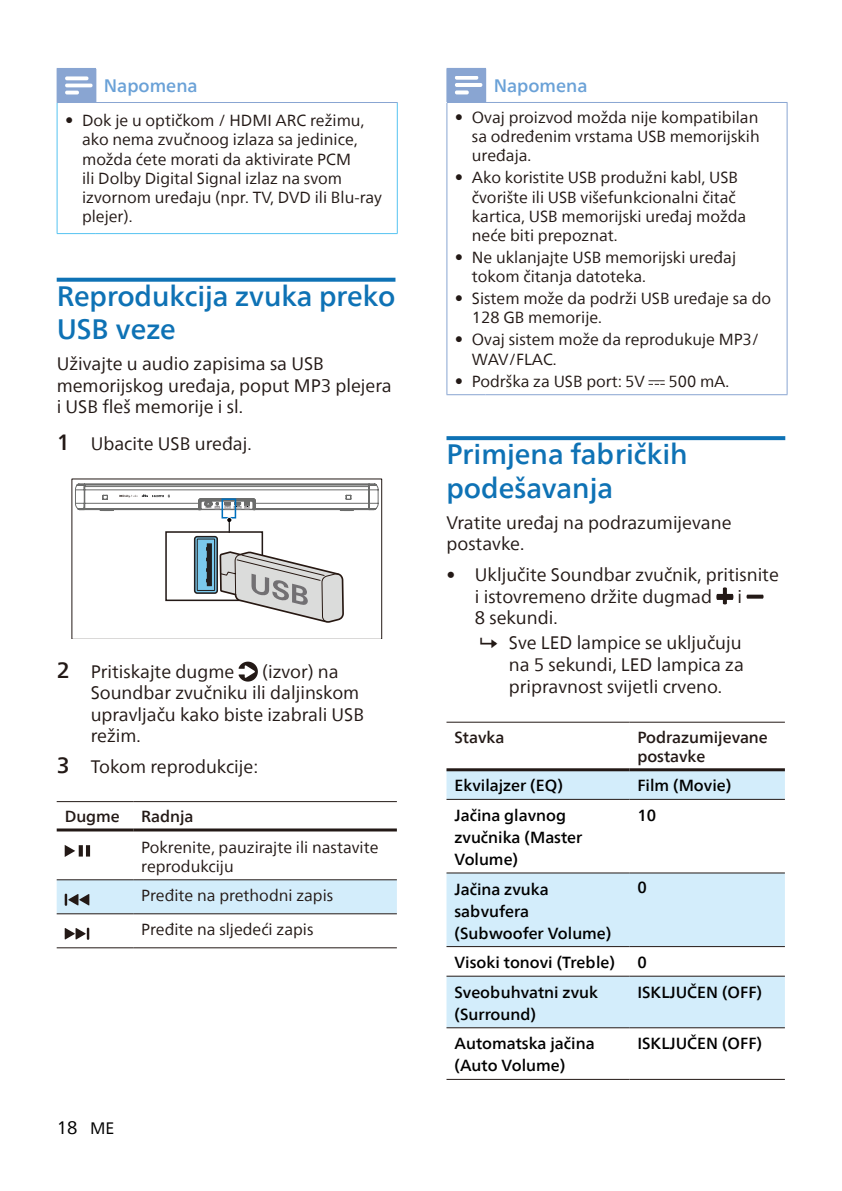
<style>
.page{position:relative;width:842px;height:1191px;background:#fff}
.page>*{position:absolute;margin:0;border:0;box-sizing:border-box;transform-origin:0 0}
.heading2{font:500 28px/33.6px "Neue Frutiger World";color:#0e72b5}
.Body_Text_9{font:18px/21.6px "Neue Frutiger World";color:#231916}
.notes-caption-paragr{font:500 18px "Neue Frutiger World";color:#6aa1d7}
.t1{font:18px "Neue Frutiger World";color:#000}
.Table_text_8{font:16px/19.2px "Neue Frutiger World";color:#231916}
.faq-answer-paragraph{font:500 16px/22px "Neue Frutiger World";color:#000}
.Table_text-_Medium_8{font:500 16px/19.2px "Neue Frutiger World";color:#231916}
.s1{font-size:17px}
.s2{font-weight:500;font-size:22px}
.s3{font-size:16.4px}
.s4{font-weight:500}
</style>
<div class="page">
<svg style="left:57px;top:278px;width:338px;height:4px"></svg>
<div style="left:57px;top:68px;width:39px;height:34px;background:#89a5d2"></div>
<hr style="left:397px;top:103px;width:1px;height:130px;background:#55c3f1">
<hr style="left:57px;top:103px;width:1px;height:130px;background:#55c3f1">
<hr style="left:57px;top:233px;width:39px;height:1px;background:#55c3f1">
<hr style="left:96px;top:233px;width:302px;height:1px;background:#55c3f1">
<hr style="left:57px;top:102px;width:39px;height:1px;background:#89a5d2">
<hr style="left:96px;top:69px;width:1px;height:33px;background:#89a5d2">
<hr style="left:96px;top:102px;width:302px;height:1px;background:#89a5d2">
<svg style="left:65px;top:76px;width:28px;height:18px"></svg>
<svg style="left:75px;top:478px;width:304px;height:161px"></svg>
<svg style="left:239px;top:661px;width:19px;height:20px"></svg>
<hr style="left:57px;top:801px;width:76px;height:1px;background:#231916">
<hr style="left:133px;top:801px;width:264px;height:1px;background:#231916">
<hr style="left:57px;top:913px;width:76px;height:1px;background:#231916">
<hr style="left:133px;top:913px;width:264px;height:1px;background:#231916">
<hr style="left:57px;top:947px;width:76px;height:1px;background:#231916">
<hr style="left:133px;top:947px;width:264px;height:1px;background:#231916">
<hr style="left:57px;top:828px;width:76px;height:3px;background:#231916">
<hr style="left:133px;top:828px;width:264px;height:3px;background:#231916">
<svg style="left:65px;top:845px;width:10px;height:12px"></svg>
<hr style="left:86px;top:845px;width:4px;height:11px;background:#231916">
<svg style="left:79px;top:845px;width:4px;height:11px"></svg>
<svg style="left:57px;top:879px;width:340px;height:34px;background:#cbe3f1"></svg>
<svg style="left:65px;top:927px;width:24px;height:12px"></svg>
<svg style="left:446px;top:436px;width:339px;height:4px"></svg>
<div style="left:447px;top:68px;width:39px;height:34px;background:#89a5d2"></div>
<hr style="left:787px;top:103px;width:1px;height:291px;background:#89a5d2">
<hr style="left:446px;top:103px;width:1px;height:291px;background:#89a5d2">
<hr style="left:446px;top:394px;width:40px;height:1px;background:#89a5d2">
<hr style="left:486px;top:394px;width:301px;height:1px;background:#89a5d2">
<hr style="left:486px;top:102px;width:301px;height:1px;background:#89a5d2">
<svg style="left:455px;top:76px;width:27px;height:18px"></svg>
<svg style="left:648px;top:380px;width:17px;height:5px"></svg>
<svg style="left:716px;top:587px;width:17px;height:17px"></svg>
<svg style="left:746px;top:594px;width:17px;height:4px"></svg>
<svg style="left:446px;top:771px;width:339px;height:256px;fill:#d3edfb"></svg>
<hr style="left:446px;top:799px;width:183px;height:1px;background:#231916">
<hr style="left:629px;top:799px;width:156px;height:1px;background:#231916">
<hr style="left:446px;top:872px;width:183px;height:1px;background:#231916">
<hr style="left:629px;top:872px;width:156px;height:1px;background:#231916">
<hr style="left:446px;top:946px;width:183px;height:1px;background:#231916">
<hr style="left:629px;top:946px;width:156px;height:1px;background:#231916">
<hr style="left:446px;top:975px;width:183px;height:1px;background:#231916">
<hr style="left:629px;top:975px;width:156px;height:1px;background:#231916">
<hr style="left:446px;top:1027px;width:183px;height:1px;background:#231916">
<hr style="left:629px;top:1027px;width:156px;height:1px;background:#231916">
<hr style="left:446px;top:1078px;width:183px;height:1px;background:#231916">
<hr style="left:629px;top:1078px;width:156px;height:1px;background:#231916">
<hr style="left:446px;top:721px;width:183px;height:1px;background:#231916">
<hr style="left:629px;top:721px;width:156px;height:1px;background:#231916">
<hr style="left:446px;top:768px;width:183px;height:3px;background:#231916">
<hr style="left:629px;top:768px;width:156px;height:3px;background:#231916">
<p class="notes-caption-paragr" style="left:104px;top:71px;width:95px">Napomena</p>
<p class="Table_text_8" style="left:82px;top:111px;width:301px;text-indent:-17px"><span class="s1">•</span> Dok je u optičkom / HDMI ARC režimu, ako nema zvučnoog izlaza sa jedinice, možda ćete morati da aktivirate PCM<br>ili Dolby Digital Signal izlaz na svom izvornom uređaju (npr. TV, DVD ili Blu-ray plejer).</p>
<p class="heading2" style="left:57px;top:279px;width:340px">Reprodukcija zvuka preko<br>USB veze</p>
<p class="Body_Text_9" style="left:57px;top:353px;width:336px">Uživajte u audio zapisima sa USB memorijskog uređaja, poput MP3 plejera i USB fleš memorije i sl.</p>
<p class="Body_Text_9" style="left:57px;top:433px;width:197px"><span class="s2">1</span> Ubacite USB uređaj.</p>
<p class="Body_Text_9" style="left:57px;top:661px;width:179px"><span class="s2">2</span> Pritiskajte dugme</p>
<p class="Body_Text_9" style="left:91px;top:661px;width:275px;text-indent:171px">(izvor) na<br>Soundbar zvučniku ili daljinskom upravljaču kako biste izabrali USB režim.</p>
<p class="Body_Text_9" style="left:57px;top:755px;width:203px"><span class="s2">3</span> Tokom reprodukcije:</p>
<p class="Table_text-_Medium_8" style="left:65px;top:807px;width:57px">Dugme</p>
<p class="Table_text-_Medium_8" style="left:141px;top:807px;width:54px">Radnja</p>
<p class="Table_text_8" style="left:141px;top:837px;width:239px">Pokrenite, pauzirajte ili nastavite reprodukciju</p>
<p class="Table_text_8" style="left:141px;top:886px;width:194px">Pređite na prethodni zapis</p>
<p class="Table_text_8" style="left:141px;top:920px;width:174px">Pređite na sljedeći zapis</p>
<p class="t1" style="left:57px;top:1114px;width:59px">18 <span class="s3">ME</span></p>
<p class="notes-caption-paragr" style="left:494px;top:71px;width:95px">Napomena</p>
<p class="Table_text_8" style="left:472px;top:108px;width:289px;text-align:justify;text-indent:-17px"><span class="s1">•</span> Ovaj proizvod možda nije kompatibilan sa određenim vrstama USB memorijskih uređaja.</p>
<p class="Table_text_8" style="left:472px;top:168px;width:276px;text-indent:-17px"><span class="s1">•</span> Ako koristite USB produžni kabl, USB čvorište ili USB višefunkcionalni čitač kartica, USB memorijski uređaj možda neće biti prepoznat.</p>
<p class="Table_text_8" style="left:472px;top:248px;width:266px;text-indent:-17px"><span class="s1">•</span> Ne uklanjajte USB memorijski uređaj tokom čitanja datoteka.</p>
<p class="Table_text_8" style="left:472px;top:289px;width:301px;text-indent:-17px"><span class="s1">•</span> Sistem može da podrži USB uređaje sa do<br>128 GB memorije.</p>
<p class="Table_text_8" style="left:472px;top:330px;width:289px;text-indent:-17px"><span class="s1">•</span> Ovaj sistem može da reprodukuje MP3/<br>WAV/FLAC.</p>
<p class="Table_text_8" style="left:455px;top:372px;width:191px"><span class="s1">•</span> Podrška za USB port: 5V</p>
<p class="Table_text_8" style="left:668px;top:372px;width:62px">500 mA.</p>
<p class="heading2" style="left:446px;top:438px;width:243px">Primjena fabričkih podešavanja</p>
<p class="Body_Text_9" style="left:446px;top:512px;width:287px">Vratite uređaj na podrazumijevane postavke.</p>
<p class="Body_Text_9" style="left:475px;top:564px;width:306px;text-indent:-28px"><span class="s4">•</span> Uključite Soundbar zvučnik, pritisnite i istovremeno držite dugmad</p>
<p class="Body_Text_9" style="left:738px;top:586px;width:6px">i</p>
<p class="Body_Text_9" style="left:475px;top:607px;width:84px">8 sekundi.</p>
<p class="Body_Text_9" style="left:509px;top:632px;width:237px;text-align:justify">Sve LED lampice se uključuju na 5 sekundi, LED lampica za pripravnost svijetli crveno.</p>
<p class="Table_text-_Medium_8" style="left:454px;top:727px;width:51px">Stavka</p>
<p class="Table_text-_Medium_8" style="left:637px;top:727px;width:132px">Podrazumijevane postavke</p>
<p class="faq-answer-paragraph" style="left:454px;top:775px;width:110px">Ekvilajzer (EQ)</p>
<p class="faq-answer-paragraph" style="left:637px;top:775px;width:95px">Film (Movie)</p>
<p class="faq-answer-paragraph" style="left:454px;top:804px;width:129px">Jačina glavnog zvučnika (Master<br>Volume)</p>
<p class="faq-answer-paragraph" style="left:637px;top:804px;width:20px">10</p>
<p class="faq-answer-paragraph" style="left:454px;top:878px;width:158px">Jačina zvuka sabvufera (Subwoofer Volume)</p>
<p class="faq-answer-paragraph" style="left:637px;top:876px;width:11px">0</p>
<p class="faq-answer-paragraph" style="left:454px;top:951px;width:162px">Visoki tonovi (Treble)</p>
<p class="faq-answer-paragraph" style="left:637px;top:951px;width:11px">0</p>
<p class="faq-answer-paragraph" style="left:454px;top:981px;width:145px">Sveobuhvatni zvuk (Surround)</p>
<p class="faq-answer-paragraph" style="left:637px;top:981px;width:126px">ISKLJUČEN (OFF)</p>
<p class="faq-answer-paragraph" style="left:454px;top:1032px;width:142px">Automatska jačina (Auto Volume)</p>
<p class="faq-answer-paragraph" style="left:637px;top:1032px;width:126px">ISKLJUČEN (OFF)</p>
</div>
